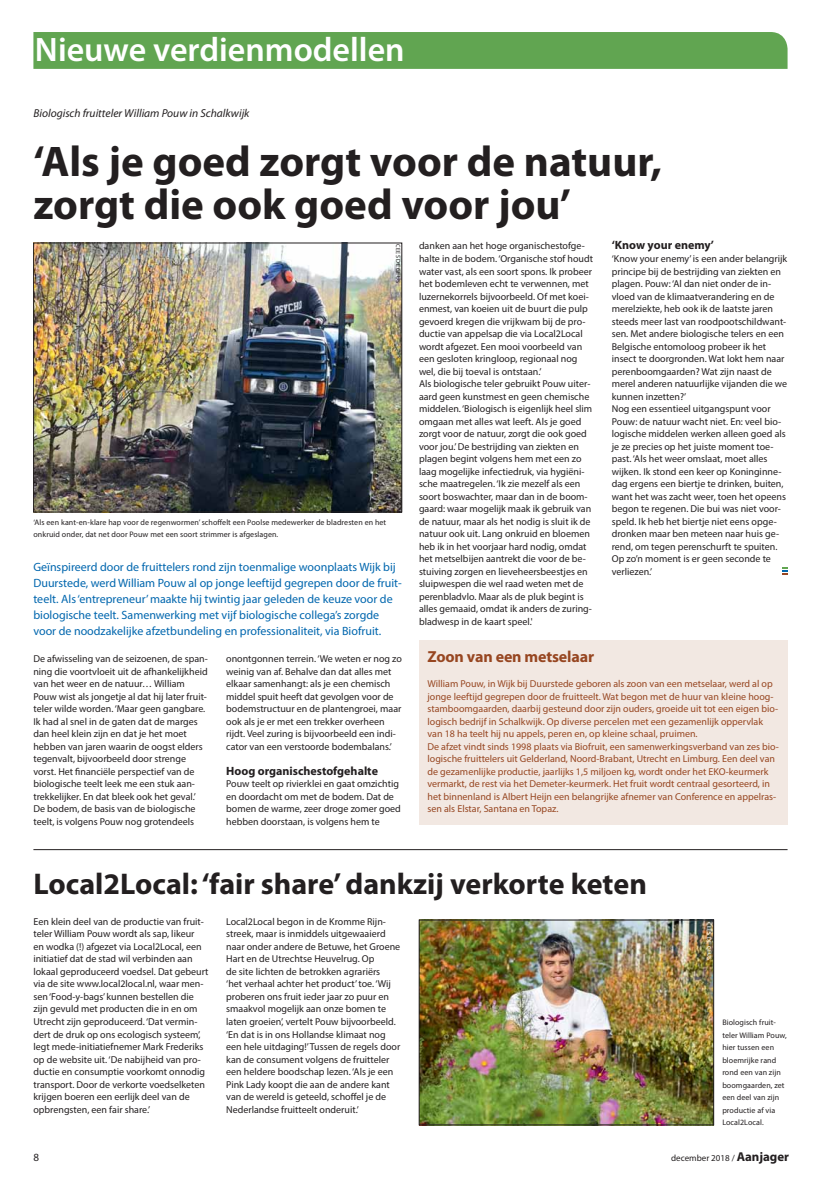
<style>
.page{position:relative;width:821px;height:1193px;background:#fff}
.page>*{position:absolute;margin:0;border:0;box-sizing:border-box;transform-origin:0 0}
.t1{font:700 43px/43px "Myriad Pro";color:#231f20}
.t2{font:600 34px "Myriad Pro";color:#fff}
.t3{font:700 30px "Myriad Pro";color:#231f20}
.t4{font:700 16px "Myriad Pro";letter-spacing:-.01em;color:#974621}
.t5{font:12px/16px "Myriad Pro";color:#0066ae}
.t6{font:700 12px "Myriad Pro";color:#231f20}
.t7{font:italic 11.5px "Myriad Pro";color:#231f20}
.t8{font:11px "Myriad Pro";color:#231f20}
.t9{font:10px/12.5px "Myriad Pro";color:#231f20}
.t10{font:10px/12.5px "Myriad Pro";color:#974621}
.t11{font:9px "Myriad Pro";color:#231f20}
.t12{font:8px/12.5px "Myriad Pro";letter-spacing:.01em;color:#231f20}
.t13{font:6px "Myriad Pro";letter-spacing:.045em;color:#231f20}
.t14{font:6px "Myriad Pro";letter-spacing:.045em;color:#fff}
.s1{font-weight:700;font-size:12.9px}
</style>
<div class="page">
<img style="left:35px;top:245px;width:365px;height:265px">
<div style="left:33px;top:243px;width:369px;height:269px;border:1px solid #231f20"></div>
<div style="left:33px;top:32px;width:754px;height:37px;background:#61a551"></div>
<hr style="left:33px;top:849px;width:754px;height:1px;background:#231f20">
<svg style="left:782px;top:567px;width:5px;height:7px"></svg>
<div style="left:419px;top:640px;width:368px;height:184px;background:#f2e8e2"></div>
<img style="left:421px;top:921px;width:291px;height:201px">
<div style="left:419px;top:919px;width:295px;height:205px;border:1px solid #231f20"></div>
<h2 class="t2" style="left:35px;top:36px;width:371px">Nieuwe verdienmodellen</h2>
<p class="t7" style="left:33px;top:109px;width:218px">Biologisch fruitteler William Pouw in Schalkwijk</p>
<h1 class="t1" style="left:33px;top:143px;width:630px">‘Als je goed zorgt voor de natuur, zorgt die ook goed voor jou’</h1>
<p class="t13" style="left:400px;top:244px;width:40px;rotate:90deg">CEES DE GEUS</p>
<p class="t12" style="left:33px;top:516px;width:354px">‘Als een kant-en-klare hap voor de regenwormen’ schoffelt een Poolse medewerker de bladresten en het onkruid onder, dat net door Pouw met een soort strimmer is afgeslagen.</p>
<p class="t5" style="left:33px;top:560px;width:370px">Geïnspireerd door de fruittelers rond zijn toenmalige woonplaats Wijk bij Duurstede, werd William Pouw al op jonge leeftijd gegrepen door de fruit&shy;teelt. Als ‘entrepreneur’ maakte hij twintig jaar geleden de keuze voor de biologische teelt. Samenwerking met vijf biologische collega’s zorgde voor de noodzakelijke afzetbundeling en professionaliteit, via Biofruit.</p>
<p class="t9" style="left:33px;top:653px;width:176px">De afwisseling van de seizoenen, de span&shy;ning die voortvloeit uit de afhankelijkheid van het weer en de natuur… William Pouw wist als jongetje al dat hij later fruit&shy;teler wilde worden. ‘Maar geen gangbare.<br>Ik had al snel in de gaten dat de marges dan heel klein zijn en dat je het moet hebben van jaren waarin de oogst elders tegenvalt, bijvoorbeeld door strenge vorst. Het financiële perspectief van de biologische teelt leek me een stuk aan&shy;trekkelijker. En dat bleek ook het geval.’ De bodem, de basis van de biologische teelt, is volgens Pouw nog grotendeels</p>
<p class="t9" style="left:226px;top:653px;width:177px">onontgonnen terrein. ‘We weten er nog zo weinig van af. Behalve dan dat alles met elkaar samenhangt: als je een chemisch middel spuit heeft dat gevolgen voor de bodemstructuur en de plantengroei, maar ook als je er met een trekker overheen rijdt. Veel zuring is bijvoorbeeld een indi&shy;cator van een verstoorde bodembalans.’</p>
<p class="t6" style="left:226px;top:766px;width:153px">Hoog organischestofgehalte</p>
<p class="t9" style="left:226px;top:778px;width:176px">Pouw teelt op rivierklei en gaat omzichtig en doordacht om met de bodem. Dat de bomen de warme, zeer droge zomer goed hebben doorstaan, is volgens hem te</p>
<p class="t9" style="left:419px;top:240px;width:176px">danken aan het hoge organischestofge&shy;halte in de bodem. ‘Organische stof houdt water vast, als een soort spons. Ik probeer het bodemleven echt te verwennen, met luzernekorrels bijvoorbeeld. Of met koei&shy;enmest, van koeien uit de buurt die pulp gevoerd kregen die vrijkwam bij de pro&shy;ductie van appelsap die via Local2Local wordt afgezet. Een mooi voorbeeld van een gesloten kringloop, regionaal nog wel, die bij toeval is ontstaan.’<br>Als biologische teler gebruikt Pouw uiter&shy;aard geen kunstmest en geen chemische middelen. ‘Biologisch is eigenlijk heel slim omgaan met alles wat leeft. Als je goed zorgt voor de natuur, zorgt die ook goed voor jou.’ De bestrijding van ziekten en plagen begint volgens hem met een zo laag mogelijke infectiedruk, via hygiëni&shy;sche maatregelen. ‘Ik zie mezelf als een soort boswachter, maar dan in de boom&shy;gaard: waar mogelijk maak ik gebruik van de natuur, maar als het nodig is sluit ik de natuur ook uit. Lang onkruid en bloemen heb ik in het voorjaar hard nodig, omdat het metselbijen aantrekt die voor de be&shy;stuiving zorgen en lieveheersbeestjes en sluipwespen die wel raad weten met de perenbladvlo. Maar als de pluk begint is alles gemaaid, omdat ik anders de zuring&shy;bladwesp in de kaart speel.'</p>
<p class="t6" style="left:612px;top:241px;width:104px">‘Know your enemy’</p>
<p class="t9" style="left:612px;top:253px;width:177px">‘Know your enemy’ is een ander belangrijk principe bij de bestrijding van ziekten en plagen. Pouw: ‘Al dan niet onder de in&shy;vloed van de klimaatverandering en de merelziekte, heb ook ik de laatste jaren steeds meer last van roodpootschildwant&shy;sen. Met andere biologische telers en een Belgische entomoloog probeer ik het insect te doorgronden. Wat lokt hem naar perenboomgaarden? Wat zijn naast de merel anderen natuurlijke vijanden die we kunnen inzetten?’<br>Nog een essentieel uitgangspunt voor Pouw: de natuur wacht niet. En: veel bio&shy;logische middelen werken alleen goed als je ze precies op het juiste moment toe&shy;past. ‘Als het weer omslaat, moet alles wijken. Ik stond een keer op Koninginne&shy;dag ergens een biertje te drinken, buiten, want het was zacht weer, toen het opeens begon te regenen. Die bui was niet voor&shy;speld. Ik heb het biertje niet eens opge&shy;dronken maar ben meteen naar huis ge&shy;rend, om tegen perenschurft te spuiten.<br>Op zo’n moment is er geen seconde te verliezen.’</p>
<h3 class="t4" style="left:427px;top:650px;width:168px">Zoon van een metselaar</h3>
<p class="t10" style="left:427px;top:678px;width:353px">William Pouw, in Wijk bij Duurstede geboren als zoon van een metselaar, werd al op jonge leeftijd gegrepen door de fruitteelt. Wat begon met de huur van kleine hoog&shy;stamboomgaarden, daarbij gesteund door zijn ouders, groeide uit tot een eigen bio&shy;logisch bedrijf in Schalkwijk. Op diverse percelen met een gezamenlijk oppervlak van 18 ha teelt hij nu appels, peren en, op kleine schaal, pruimen.<br>De afzet vindt sinds 1998 plaats via Biofruit, een samenwerkingsverband van zes bio&shy;logische fruittelers uit Gelderland, Noord-Brabant, Utrecht en Limburg. Een deel van de gezamenlijke productie, jaarlijks 1,5 miljoen kg, wordt onder het EKO-keurmerk vermarkt, de rest via het Demeter-keurmerk. Het fruit wordt centraal gesorteerd, in het binnenland is Albert Heijn een belangrijke afnemer van Conference en appelras&shy;sen als Elstar, Santana en Topaz.</p>
<h3 class="t3" style="left:33px;top:872px;width:615px">Local2Local: ‘fair share’ dankzij verkorte keten</h3>
<p class="t9" style="left:33px;top:915px;width:177px">Een klein deel van de productie van fruit&shy;teler William Pouw wordt als sap, likeur<br>en wodka (!) afgezet via Local2Local, een initiatief dat de stad wil verbinden aan lokaal geproduceerd voedsel. Dat gebeurt via de site www.local2local.nl, waar men&shy;sen ‘Food-y-bags’ kunnen bestellen die zijn gevuld met producten die in en om Utrecht zijn geproduceerd. ‘Dat vermin&shy;dert de druk op ons ecologisch systeem’, legt mede-initiatiefnemer Mark Frederiks op de website uit. ‘De nabijheid van pro&shy;ductie en consumptie voorkomt onnodig transport. Door de verkorte voedselketen krijgen boeren een eerlijk deel van de opbrengsten, een fair share.’</p>
<p class="t9" style="left:226px;top:915px;width:176px">Local2Local begon in de Kromme Rijn&shy;streek, maar is inmiddels uitgewaaierd naar onder andere de Betuwe, het Groene Hart en de Utrechtse Heuvelrug. Op<br>de site lichten de betrokken agrariërs<br>‘het verhaal achter het product’ toe. ‘Wij proberen ons fruit ieder jaar zo puur en smaakvol mogelijk aan onze bomen te laten groeien’, vertelt Pouw bijvoorbeeld. ‘En dat is in ons Hollandse klimaat nog een hele uitdaging!’ Tussen de regels door kan de consument volgens de fruitteler een heldere boodschap lezen. ‘Als je een Pink Lady koopt die aan de andere kant van de wereld is geteeld, schoffel je de Nederlandse fruitteelt onderuit.’</p>
<p class="t8" style="left:33px;top:1152px;width:7px">8</p>
<p class="t14" style="left:711px;top:921px;width:40px;rotate:90deg">CEES DE GEUS</p>
<p class="t12" style="left:722px;top:1016px;width:66px">Biologisch fruit&shy;teler William Pouw, hier tussen een bloemrijke rand rond een van zijn boomgaarden, zet een deel van zijn productie af via<br>Local2Local.</p>
<p class="t11" style="left:671px;top:1154px;width:119px">december 2018 / <span class="s1">Aanjager</span></p>
</div>
